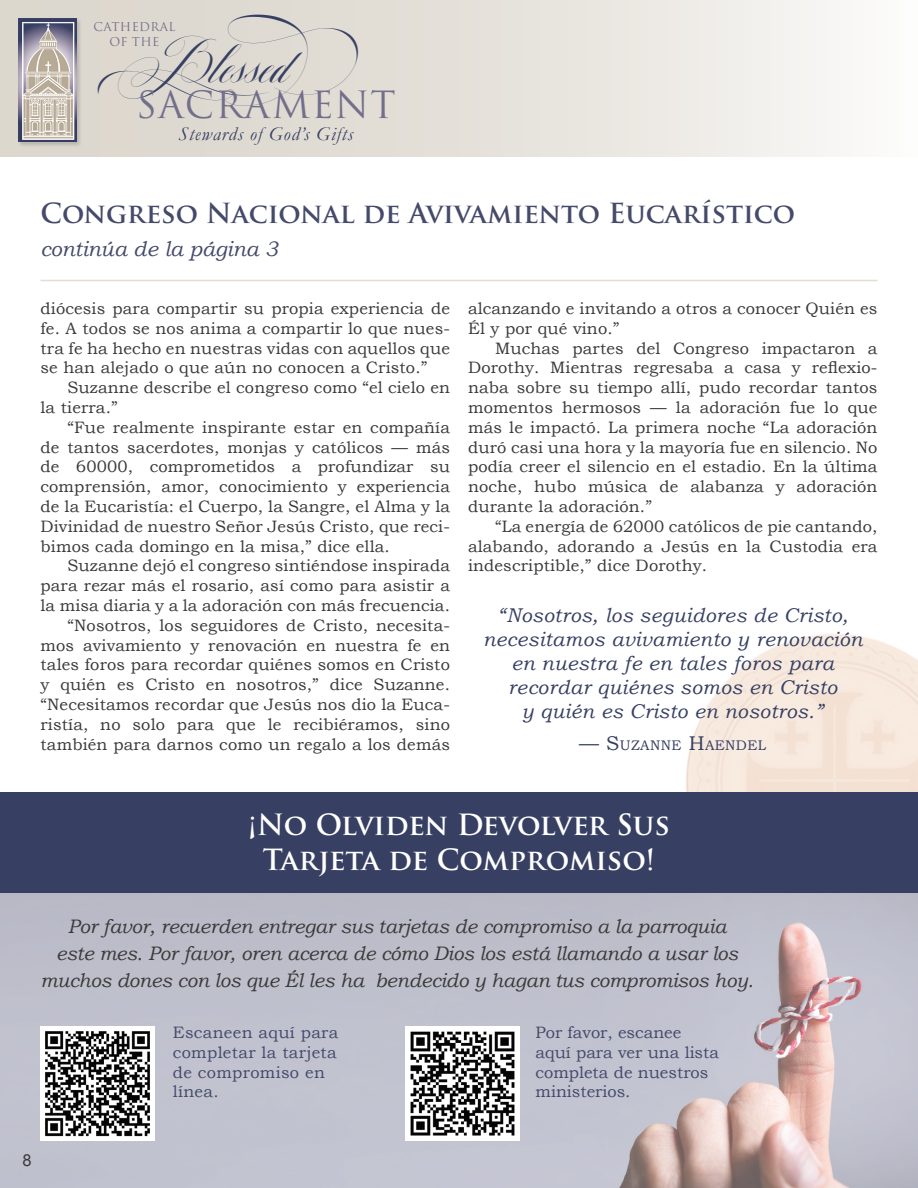
<style>
.page{position:relative;width:918px;height:1188px;background:#fff}
.page>*{position:absolute;margin:0;border:0;box-sizing:border-box;transform-origin:0 0}
.t1{font:36.6px "Trajan Pro";letter-spacing:.03em;color:#736f8b}
.t2{font:900 33.3px "Mozart Script";color:#374063}
.t3{font:700 28.5px "Trajan Pro";color:#fff}
.t4{font:700 27px "Trajan Pro";color:#454a6b}
.t5{font:italic 21px "Bookman Old Style";color:#454a6b}
.pull_quote{font:italic 19.8px/24px "Bookman Old Style";letter-spacing:.02em;color:#374063;text-align:center}
.Body{font:italic 19.5px/27px "Bookman Old Style";letter-spacing:-.01em;color:#3b3a3b;text-align:center}
.t6{font:italic 19.5px "Garamond";letter-spacing:.05em;color:#374063}
.Body-2{font:16.5px/19.8px "Bookman Old Style";letter-spacing:.01em;color:#3b3a3b;text-align:justify}
.Body-3{font:16.5px/19.8px "Bookman Old Style";color:#454a6b}
.Body-4{font:16.5px/19.8px "Bookman Old Style";letter-spacing:.02em;color:#454a6b}
.Body-5{font:16.5px "Arial";color:#3b3a3b}
.pull_quote-2{font:13.95px "Bookman Old Style";letter-spacing:.03em;color:#374063}
.t7{font:11.85px/15px "Trajan Pro";letter-spacing:.03em;color:#736f8b;text-align:center}
.s1{font-size:19.8px}
</style>
<div class="page">
<div style="left:0;top:0;width:918px;height:157px;background:linear-gradient(to right,#d8d1c7,#f7f6f4)"></div>
<img style="left:686px;top:633px;width:232px;height:159px">
<hr style="left:40px;top:280px;width:838px;height:1px;background:#e5ddcf">
<div style="left:17px;top:17px;width:65px;height:130px;background:#231f20;opacity:.2"></div>
<img style="left:19px;top:19px;width:58px;height:123px">
<img style="left:0;top:892px;width:918px;height:296px">
<div style="left:0;top:792px;width:918px;height:100px;background:#374063"></div>
<img style="left:40px;top:1026px;width:115px;height:115px">
<img style="left:405px;top:1026px;width:115px;height:115px">
<p class="t2" style="left:126px;top:51px;width:262px">Blessed</p>
<p class="t7" style="left:94px;top:19px;width:83px">CATHEDRAL<br>OF THE</p>
<p class="t1" style="left:136px;top:82px;width:261px">SACRAMENT</p>
<p class="t6" style="left:178px;top:121px;width:176px">Stewards of God’s Gifts</p>
<p class="t4" style="left:40px;top:196px;width:756px">Congreso Nacional de Avivamiento Eucarístico</p>
<p class="t5" style="left:40px;top:234px;width:239px">continúa de la página 3</p>
<p class="Body-2" style="left:40px;top:299px;width:411px">diócesis para compartir su propia experiencia de fe. A todos se nos anima a compartir lo que nues&shy;tra fe ha hecho en nuestras vidas con aquellos que se han alejado o que aún no conocen a Cristo.”</p>
<p class="Body-2" style="left:40px;top:378px;width:411px;text-indent:27px">Suzanne describe el congreso como “el cielo en la tierra.”</p>
<p class="Body-2" style="left:40px;top:417px;width:411px;text-indent:27px">“Fue realmente inspirante estar en compañía de tantos sacerdotes, monjas y católicos — más de 60000, comprometidos a profundizar su comprensión, amor, conocimiento y experiencia de la Eucaristía: el Cuerpo, la Sangre, el Alma y la Divinidad de nuestro Señor Jesús Cristo, que reci&shy;bimos cada domingo en la misa,” dice ella.</p>
<p class="Body-2" style="left:40px;top:556px;width:411px;text-indent:27px">Suzanne dejó el congreso sintiéndose inspirada para rezar más el rosario, así como para asistir a la misa diaria y a la adoración con más frecuencia.</p>
<p class="Body-2" style="left:40px;top:615px;width:411px;text-indent:27px">“Nosotros, los seguidores de Cristo, necesita&shy;mos avivamiento y renovación en nuestra fe en tales foros para recordar quiénes somos en Cristo y quién es Cristo en nosotros,” dice Suzanne. “Necesitamos recordar que Jesús nos dio la Euca&shy;ristía, no solo para que le recibiéramos, sino también para darnos como un regalo a los demás</p>
<p class="Body-2" style="left:468px;top:299px;width:411px">alcanzando e invitando a otros a conocer Quién es<br>Él y por qué vino.”</p>
<p class="Body-2" style="left:468px;top:338px;width:411px;text-indent:27px">Muchas partes del Congreso impactaron a Dorothy. Mientras regresaba a casa y reflexio&shy;naba sobre su tiempo allí, pudo recordar tantos momentos hermosos — la adoración fue lo que más le impactó. La primera noche “La adoración duró casi una hora y la mayoría fue en silencio. No podía creer el silencio en el estadio. En la última noche, hubo música de alabanza y adoración durante la adoración.”</p>
<p class="Body-2" style="left:468px;top:516px;width:411px;text-indent:27px">“La energía de 62000 católicos de pie cantando, alabando, adorando a Jesús en la Custodia era indescriptible,” dice Dorothy.</p>
<p class="pull_quote" style="left:483px;top:603px;width:381px">“Nosotros, los seguidores de Cristo, necesitamos avivamiento y renovación</p>
<p class="pull_quote" style="left:508px;top:651px;width:331px;text-align:left">en nuestra fe en tales foros para recordar quiénes somos en Cristo</p>
<p class="pull_quote" style="left:522px;top:699px;width:303px">y quién es Cristo en nosotros.”</p>
<p class="pull_quote-2" style="left:579px;top:736px;width:188px"><span class="s1">— S</span>UZANNE <span class="s1">H</span>AENDEL</p>
<p class="t3" style="left:248px;top:807px;width:424px">¡No Olviden Devolver Sus</p>
<p class="t3" style="left:263px;top:842px;width:394px">Tarjeta de Compromiso!</p>
<p class="Body" style="left:40px;top:913px;width:715px">Por favor, recuerden entregar sus tarjetas de compromiso a la parroquia<br>este mes. Por favor, oren acerca de cómo Dios los está llamando a usar los muchos dones con los que Él les ha bendecido y hagan tus compromisos hoy.</p>
<p class="Body-4" style="left:173px;top:1023px;width:167px">Escaneen aquí para completar la tarjeta de compromiso en línea.</p>
<p class="Body-3" style="left:536px;top:1023px;width:185px">Por favor, escanee aquí para ver una lista completa de nuestros ministerios.</p>
<p class="Body-5" style="left:22px;top:1150px;width:11px">8</p>
<p class="Body-5" style="left:22px;top:1150px;width:11px">4</p>
</div>
